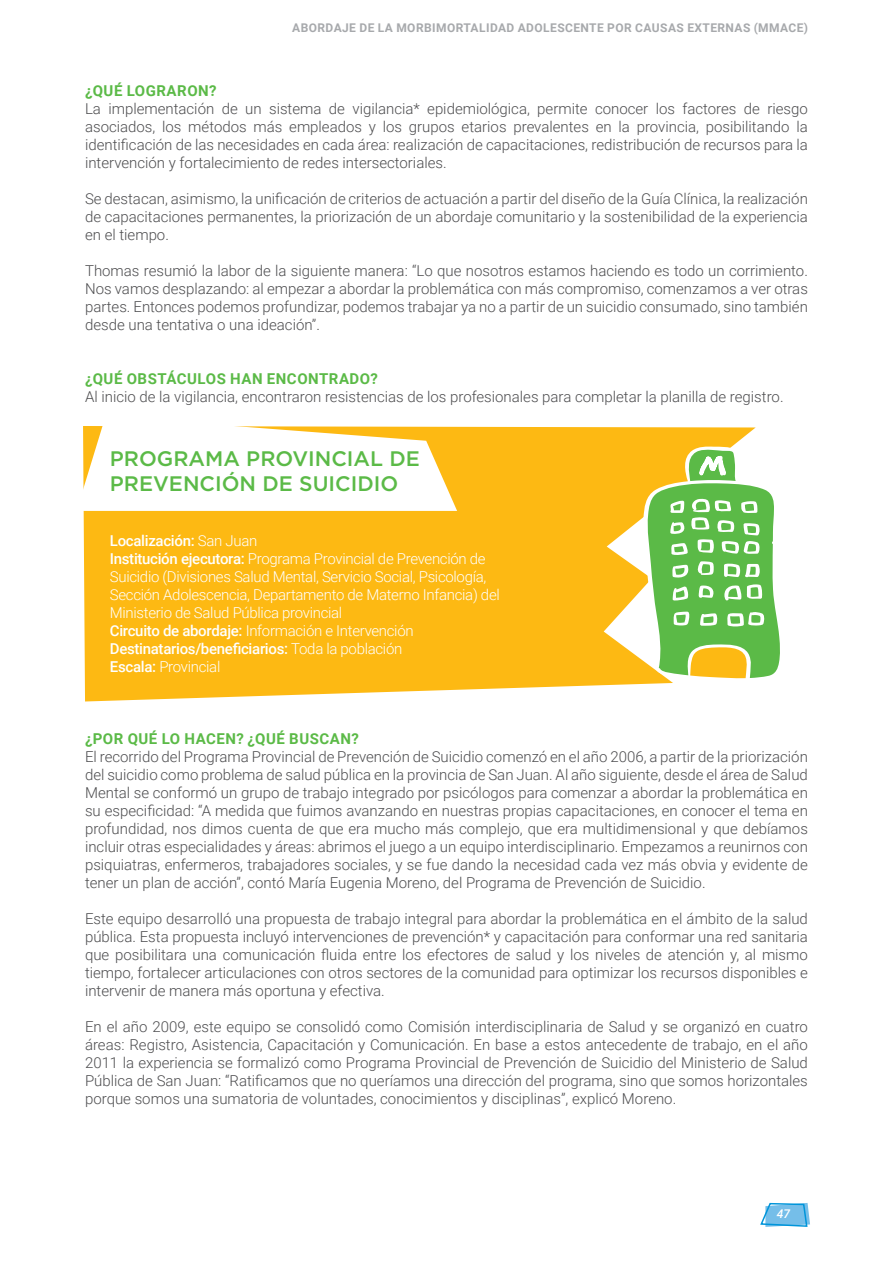
<style>
.page{position:relative;width:893px;height:1263px;background:#fff}
.page>*{position:absolute;margin:0;border:0;box-sizing:border-box;transform-origin:0 0}
.t1{font:500 21px/25.2px "Gotham";color:#5bba47}
.t2{font:300 15px/18px "Roboto";color:#4d4d4f;text-align:justify}
.t3{font:300 15px/18px "Roboto";letter-spacing:-.02em;color:#fff}
.t4{font:700 15px "Roboto";letter-spacing:.035em;color:#5bba47}
.t5{font:700 12px "Roboto";letter-spacing:.035em;color:#a7a9ac}
.t6{font:italic 500 12px "Roboto";color:#fff}
.s1{font-weight:500}
</style>
<div class="page">
<svg style="left:760px;top:1202px;width:50px;height:25px"></svg>
<svg style="left:83px;top:426px;width:673px;height:275px;background:#fdbe25"></svg>
<svg style="left:83px;top:426px;width:374px;height:85px"></svg>
<svg style="left:643px;top:446px;width:137px;height:235px"></svg>
<p class="t5" style="left:292px;top:19px;width:517px">ABORDAJE DE LA MORBIMORTALIDAD ADOLESCENTE POR CAUSAS EXTERNAS (MMACE)</p>
<p class="t4" style="left:85px;top:80px;width:133px">¿QUÉ LOGRARON?</p>
<p class="t2" style="left:85px;top:99px;width:724px">La implementación de un sistema de vigilancia* epidemiológica, permite conocer los factores de riesgo asociados, los métodos más empleados y los grupos etarios prevalentes en la provincia, posibilitando la identificación de las necesidades en cada área: realización de capacitaciones, redistribución de recursos para la intervención y fortalecimiento de redes intersectoriales.</p>
<p class="t2" style="left:85px;top:189px;width:724px">Se destacan, asimismo, la unificación de criterios de actuación a partir del diseño de la Guía Clínica, la realización de capacitaciones permanentes, la priorización de un abordaje comunitario y la sostenibilidad de la experiencia en el tiempo.</p>
<p class="t2" style="left:85px;top:261px;width:724px">Thomas resumió la labor de la siguiente manera: “Lo que nosotros estamos haciendo es todo un corrimiento.<br>Nos vamos desplazando: al empezar a abordar la problemática con más compromiso, comenzamos a ver otras partes. Entonces podemos profundizar, podemos trabajar ya no a partir de un suicidio consumado, sino también desde una tentativa o una ideación”.</p>
<p class="t4" style="left:85px;top:368px;width:294px">¿QUÉ OBSTÁCULOS HAN ENCONTRADO?</p>
<p class="t2" style="left:85px;top:387px;width:700px">Al inicio de la vigilancia, encontraron resistencias de los profesionales para completar la planilla de registro.</p>
<h1 class="t1" style="left:110px;top:445px;width:312px">PROGRAMA PROVINCIAL DE<br>PREVENCIÓN DE SUICIDIO</h1>
<p class="t3" style="left:110px;top:531px;width:391px"><span class="s1">Localización:</span> San Juan<br><span class="s1">Institución ejecutora:</span> Programa Provincial de Prevención de Suicidio (Divisiones Salud Mental, Servicio Social, Psicología, Sección Adolescencia, Departamento de Materno Infancia) del Ministerio de Salud Pública provincial<br><span class="s1">Circuito de abordaje:</span> Información e Intervención <span class="s1">Destinatarios/beneficiarios:</span> Toda la población<br><span class="s1">Escala:</span> Provincial</p>
<p class="t4" style="left:85px;top:728px;width:275px">¿POR QUÉ LO HACEN? ¿QUÉ BUSCAN?</p>
<p class="t2" style="left:85px;top:747px;width:724px">El recorrido del Programa Provincial de Prevención de Suicidio comenzó en el año 2006, a partir de la priorización del suicidio como problema de salud pública en la provincia de San Juan. Al año siguiente, desde el área de Salud Mental se conformó un grupo de trabajo integrado por psicólogos para comenzar a abordar la problemática en su especificidad: “A medida que fuimos avanzando en nuestras propias capacitaciones, en conocer el tema en profundidad, nos dimos cuenta de que era mucho más complejo, que era multidimensional y que debíamos incluir otras especialidades y áreas: abrimos el juego a un equipo interdisciplinario. Empezamos a reunirnos con psiquiatras, enfermeros, trabajadores sociales, y se fue dando la necesidad cada vez más obvia y evidente de tener un plan de acción”, contó María Eugenia Moreno, del Programa de Prevención de Suicidio.</p>
<p class="t2" style="left:85px;top:909px;width:724px">Este equipo desarrolló una propuesta de trabajo integral para abordar la problemática en el ámbito de la salud pública. Esta propuesta incluyó intervenciones de prevención* y capacitación para conformar una red sanitaria que posibilitara una comunicación fluida entre los efectores de salud y los niveles de atención y, al mismo tiempo, fortalecer articulaciones con otros sectores de la comunidad para optimizar los recursos disponibles e intervenir de manera más oportuna y efectiva.</p>
<p class="t2" style="left:85px;top:1017px;width:724px">En el año 2009, este equipo se consolidó como Comisión interdisciplinaria de Salud y se organizó en cuatro áreas: Registro, Asistencia, Capacitación y Comunicación. En base a estos antecedente de trabajo, en el año 2011 la experiencia se formalizó como Programa Provincial de Prevención de Suicidio del Ministerio de Salud Pública de San Juan: “Ratificamos que no queríamos una dirección del programa, sino que somos horizontales porque somos una sumatoria de voluntades, conocimientos y disciplinas”, explicó Moreno.</p>
<p class="t6" style="left:777px;top:1205px;width:15px">47</p>
</div>
